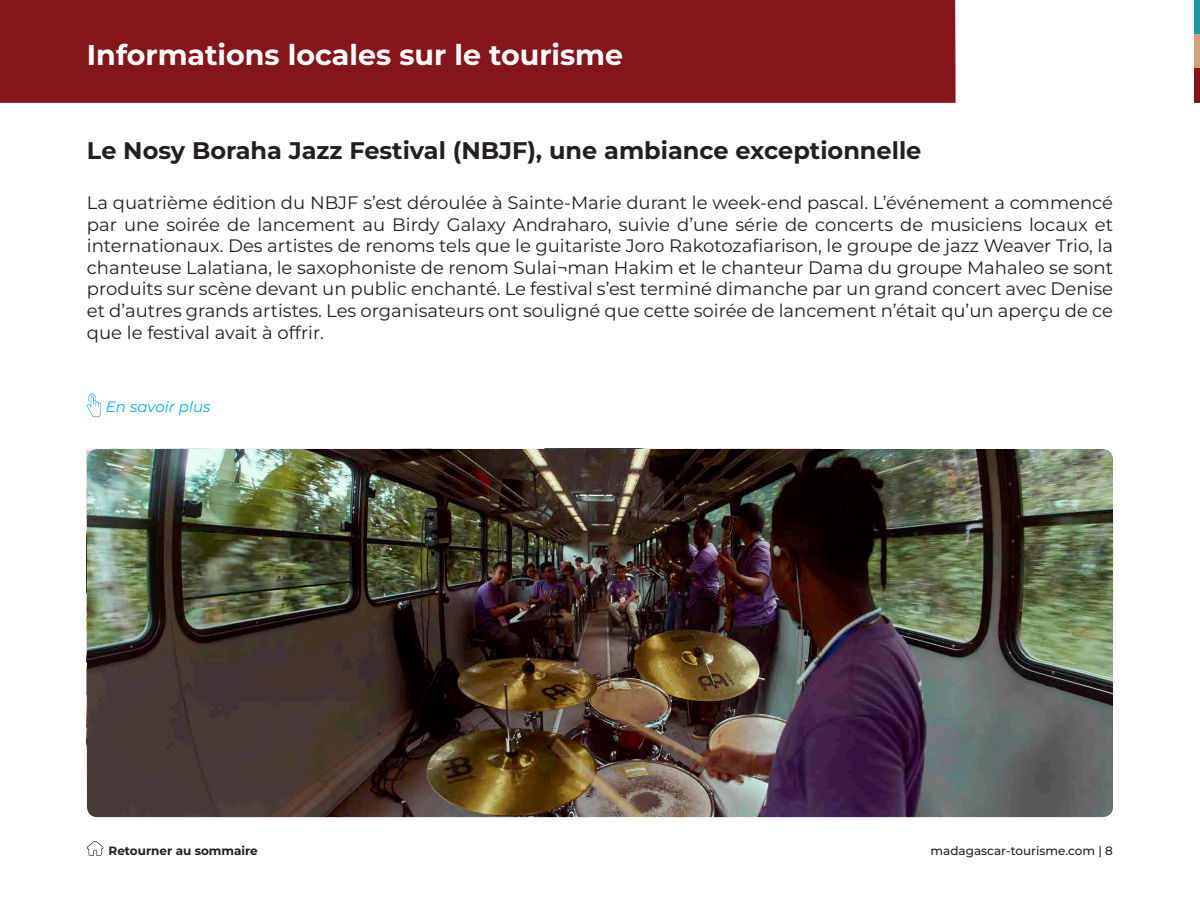
<style>
.page{position:relative;width:1200px;height:898px;background:#fff}
.page>*{position:absolute;margin:0;border:0;box-sizing:border-box;transform-origin:0 0}
.Theme{font:700 28.5px "Montserrat";color:#fff}
.TITRE{font:700 24px "Montserrat";color:#231f20}
.texte{font:18px/21.6px "Montserrat";color:#231f20;text-align:justify}
.en_savoir_plu{font:italic 15px "Montserrat";color:#00aeef}
.t1{font:500 12px "Montserrat";color:#231f20}
.Retourner{font:700 12px "Montserrat";color:#231f20}
</style>
<div class="page">
<div style="left:1194px;top:0;width:5px;height:34px;background:#1d97a5"></div>
<div style="left:1194px;top:34px;width:5px;height:35px;background:#d1a373"></div>
<div style="left:1194px;top:69px;width:5px;height:34px;background:#851519"></div>
<div style="left:0;top:0;width:955px;height:103px;background:#851519"></div>
<svg style="left:87px;top:393px;width:14px;height:24px"></svg>
<svg style="left:87px;top:841px;width:16px;height:14px"></svg>
<img style="left:87px;top:449px;width:1025px;height:367px">
<p class="Theme" style="left:87px;top:36px;width:537px">Informations locales sur le tourisme</p>
<p class="TITRE" style="left:87px;top:135px;width:835px">Le Nosy Boraha Jazz Festival (NBJF), une ambiance exceptionnelle</p>
<p class="texte" style="left:87px;top:191px;width:1027px">La quatrième édition du NBJF s’est déroulée à Sainte-Marie durant le week-end pascal. L’événement a commencé par une soirée de lancement au Birdy Galaxy Andraharo, suivie d’une série de concerts de musiciens locaux et internationaux. Des artistes de renoms tels que le guitariste Joro Rakotozafiarison, le groupe de jazz Weaver Trio, la chanteuse Lalatiana, le saxophoniste de renom Sulai¬man Hakim et le chanteur Dama du groupe Mahaleo se sont produits sur scène devant un public enchanté. Le festival s’est terminé dimanche par un grand concert avec Denise et d’autres grands artistes. Les organisateurs ont souligné que cette soirée de lancement n’était qu’un aperçu de ce que le festival avait à offrir.</p>
<p class="en_savoir_plu" style="left:106px;top:397px;width:106px">En savoir plus</p>
<p class="Retourner" style="left:108px;top:842px;width:151px">Retourner au sommaire</p>
<p class="t1" style="left:930px;top:842px;width:184px">madagascar-tourisme.com | 8</p>
</div>
